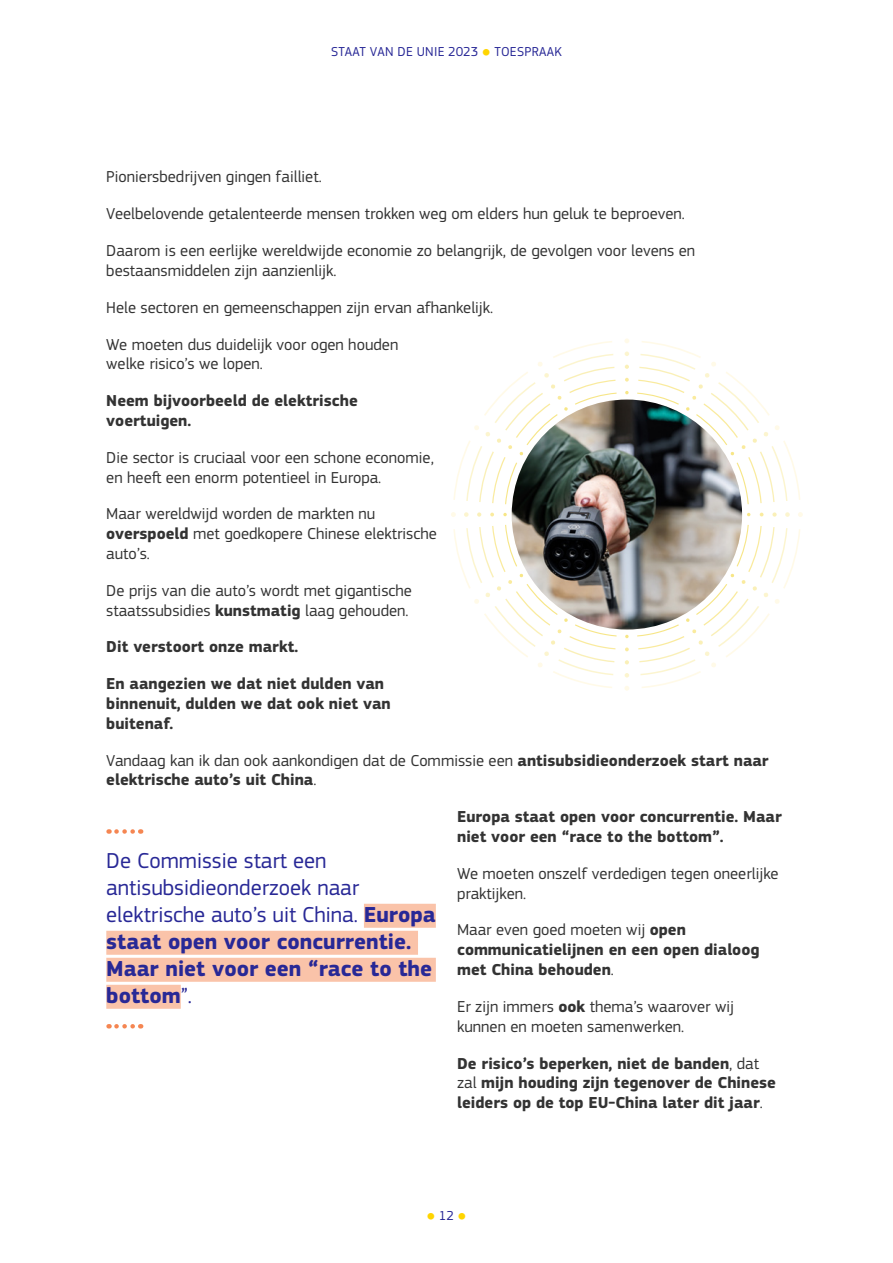
<style>
.page{position:relative;width:893px;height:1263px;background:#fff}
.page>*{position:absolute;margin:0;border:0;box-sizing:border-box;transform-origin:0 0}
.t1{font:22.5px/27px "EC Square Sans Pro";color:#282896}
.Body_text_SPEECH{font:16.5px/19.8px "EC Square Sans Pro";color:#333}
.Body_text_SPEECH-2{font:700 16.5px/19.8px "EC Square Sans Pro";color:#333}
.t2{font:13.5px "EC Square Sans Pro";letter-spacing:.01em;color:#282896}
.t3{font:10.5px "EC Square Sans Pro";color:#ffd500}
.s1{font-size:10.5px;color:#ffd500}
.s2{font-weight:700}
.s3{font-weight:400}
.s4{font-size:13.5px;color:#282896}
</style>
<div class="page">
<svg style="left:451px;top:338px;width:352px;height:353px"></svg>
<img style="left:512px;top:400px;width:230px;height:229px;border-radius:115px">
<svg style="left:116px;top:829px;width:25px;height:5px"></svg>
<div style="left:364px;top:904px;width:72px;height:24px;background:#fac3a9"></div>
<div style="left:106px;top:931px;width:312px;height:24px;background:#fac3a9"></div>
<div style="left:106px;top:958px;width:330px;height:24px;background:#fac3a9"></div>
<svg style="left:116px;top:1024px;width:25px;height:4px"></svg>
<div style="left:106px;top:985px;width:75px;height:24px;background:#fac3a9"></div>
<p class="t2" style="left:331px;top:44px;width:179px">STAAT VAN DE UNIE 2023 <span class="s1">●</span> Toespraa</p>
<p class="t2" style="left:554px;top:44px;width:9px">k</p>
<p class="Body_text_SPEECH" style="left:106px;top:167px;width:217px">Pioniersbedrijven gingen failliet.</p>
<p class="Body_text_SPEECH" style="left:106px;top:204px;width:580px">Veelbelovende getalenteerde mensen trokken weg om elders hun geluk te beproeven.</p>
<p class="Body_text_SPEECH" style="left:106px;top:241px;width:590px">Daarom is een eerlijke wereldwijde economie zo belangrijk, de gevolgen voor levens en bestaansmiddelen zijn aanzienlijk.</p>
<p class="Body_text_SPEECH" style="left:106px;top:297px;width:389px">Hele sectoren en gemeenschappen zijn ervan afhankelijk.</p>
<p class="Body_text_SPEECH" style="left:106px;top:334px;width:294px">We moeten dus duidelijk voor ogen houden welke risico’s we lopen.</p>
<p class="Body_text_SPEECH-2" style="left:106px;top:391px;width:253px">Neem bijvoorbeeld de elektrische voertuigen.</p>
<p class="Body_text_SPEECH" style="left:106px;top:447px;width:329px">Die sector is cruciaal voor een schone economie, en heeft een enorm potentieel in Europa.</p>
<p class="Body_text_SPEECH" style="left:106px;top:504px;width:332px">Maar wereldwijd worden de markten nu <span class="s2">overspoeld</span> met goedkopere Chinese elektrische auto’s.</p>
<p class="Body_text_SPEECH" style="left:106px;top:580px;width:307px">De prijs van die auto’s wordt met gigantische staatssubsidies <span class="s2">kunstmatig</span> laag gehouden.</p>
<p class="Body_text_SPEECH-2" style="left:106px;top:638px;width:194px">Dit verstoort onze markt.</p>
<p class="Body_text_SPEECH-2" style="left:106px;top:674px;width:286px">En aangezien we dat niet dulden van binnenuit, dulden we dat ook niet van buitenaf.</p>
<p class="Body_text_SPEECH-2" style="left:106px;top:751px;width:664px"><span class="s3">Vandaag kan ik dan ook aankondigen dat de Commissie een</span> antisubsidieonderzoek start naar elektrische auto’s uit China<span class="s3">.</span></p>
<p class="Body_text_SPEECH-2" style="left:457px;top:807px;width:326px">Europa staat open voor concurrentie. Maar niet voor een “race to the bottom”.</p>
<p class="Body_text_SPEECH" style="left:457px;top:864px;width:323px">We moeten onszelf verdedigen tegen oneerlijke praktijken.</p>
<p class="Body_text_SPEECH-2" style="left:457px;top:921px;width:304px"><span class="s3">Maar even goed moeten wij</span> open communicatielijnen en een open dialoog met China behouden<span class="s3">.</span></p>
<p class="Body_text_SPEECH" style="left:457px;top:997px;width:279px">Er zijn immers <span class="s2">ook</span> thema’s waarover wij kunnen en moeten samenwerken.</p>
<p class="Body_text_SPEECH-2" style="left:457px;top:1054px;width:320px">De risico’s beperken, niet de banden<span class="s3">, dat zal</span> mijn houding zijn tegenover de Chinese leiders op de top EU-China later dit jaar<span class="s3">.</span></p>
<h1 class="t1" style="left:106px;top:847px;width:331px">De Commissie start een antisubsidieonderzoek naar elektrische auto’s uit China. <span class="s2">Europa staat open voor concurrentie.<br>Maar niet voor een “race to the bottom</span>”.</h1>
<p class="t3" style="left:426px;top:1210px;width:42px">● <span class="s4">12</span> ●</p>
</div>
